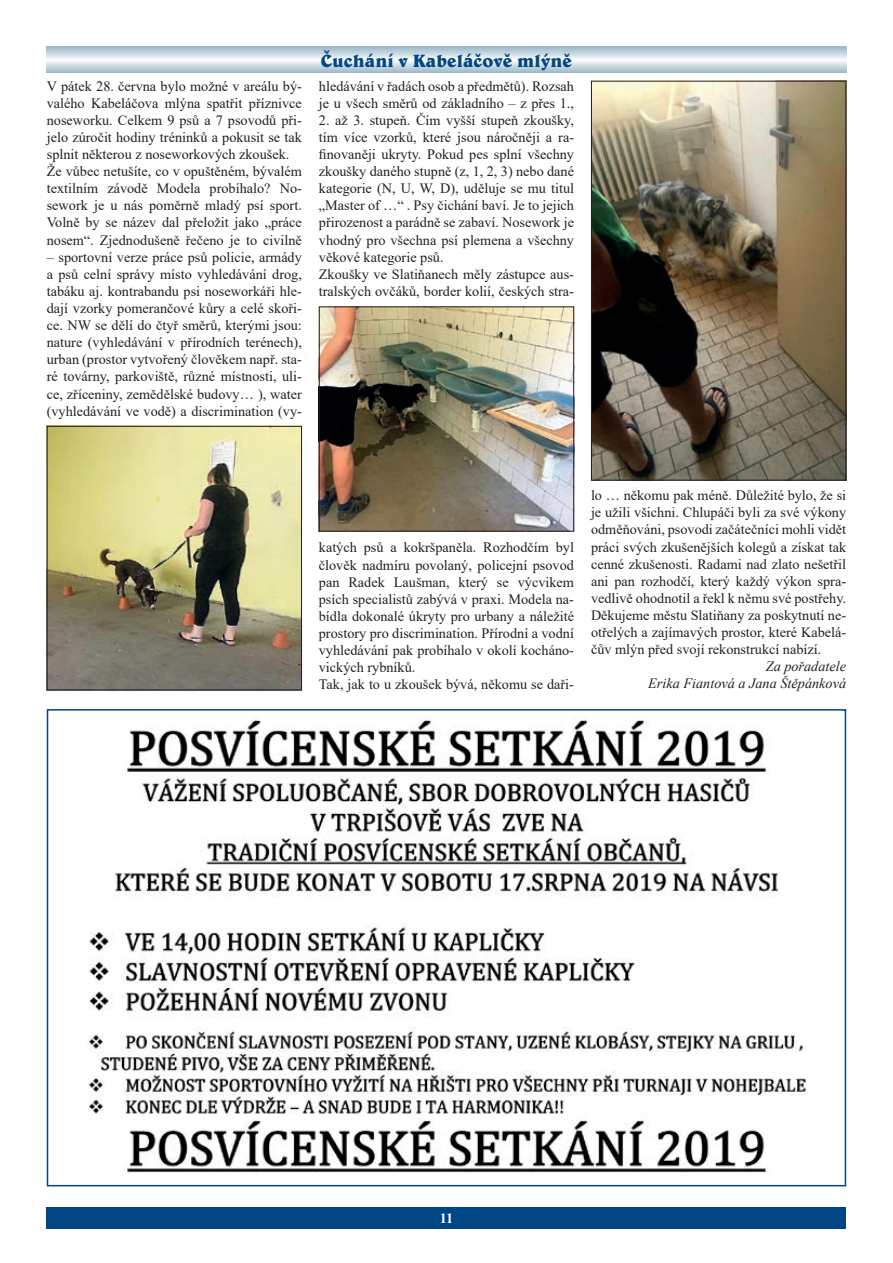
<style>
.page{position:relative;width:893px;height:1263px;background:#fff}
.page>*{position:absolute;margin:0;border:0;box-sizing:border-box;transform-origin:0 0}
.t1{font:700 18px "Belwe AT";color:#004684}
.t2{font:14.25px/17.1px "Times New Roman";color:#231f20}
.t3{font:italic 14.25px/17.1px "Times New Roman";color:#231f20;text-align:right}
.t4{font:700 14.25px "Times New Roman";color:#fff}
</style>
<div class="page">
<div style="left:47px;top:1208px;width:799px;height:21px;background:#004684"></div>
<img style="left:321px;top:308px;width:251px;height:221px">
<div style="left:319px;top:306px;width:255px;height:225px;border:1px solid #231f20"></div>
<img style="left:49px;top:428px;width:251px;height:260px">
<div style="left:47px;top:426px;width:255px;height:264px;border:1px solid #231f20"></div>
<img style="left:593px;top:83px;width:251px;height:395px">
<div style="left:591px;top:81px;width:255px;height:399px;border:1px solid #231f20"></div>
<svg style="left:47px;top:47px;width:799px;height:25px"></svg>
<img style="left:87px;top:718px;width:719px;height:455px">
<p class="t2" style="left:47px;top:77px;width:257px">V pátek 28. června bylo možné v areálu bý&shy;valého Kabeláčova mlýna spatřit příznivce noseworku. Celkem 9 psů a 7 psovodů při&shy;jelo zúročit hodiny tréninků a pokusit se tak splnit některou z noseworkových zkoušek.<br>Že vůbec netušíte, co v opuštěném, bývalém textilním závodě Modela probíhalo? No&shy;sework je u nás poměrně mladý psí sport.<br>Volně by se název dal přeložit jako „práce nosem“. Zjednodušeně řečeno je to civilně</p>
<p class="t2" style="left:47px;top:248px;width:257px;text-align:justify">– sportovní verze práce psů policie, armády a psů celní správy místo vyhledávání drog, tabáku aj. kontrabandu psi noseworkáři hle&shy;dají vzorky pomerančové kůry a celé skoři&shy;ce. NW se dělí do čtyř směrů, kterými jsou: nature (vyhledávání v přírodních terénech), urban (prostor vytvořený člověkem např. sta&shy;ré továrny, parkoviště, různé místnosti, uli&shy;ce, zříceniny, zemědělské budovy… ), water (vyhledávání ve vodě) a discrimination (vy-</p>
<p class="t1" style="left:321px;top:49px;width:253px">Čuchání v Kabeláčově mlýně</p>
<p class="t2" style="left:319px;top:77px;width:257px">hledávání v řadách osob a předmětů). Rozsah je u všech směrů od základního – z přes 1.,</p>
<p class="t2" style="left:319px;top:111px;width:257px">2. až 3. stupeň. Čím vyšší stupeň zkoušky, tím více vzorků, které jsou náročněji a ra&shy;finovaněji ukryty. Pokud pes splní všechny zkoušky daného stupně (z, 1, 2, 3) nebo dané kategorie (N, U, W, D), uděluje se mu titul „Master of …“ . Psy čichání baví. Je to jejich přirozenost a parádně se zabaví. Nosework je vhodný pro všechna psí plemena a všechny věkové kategorie psů.<br>Zkoušky ve Slatiňanech měly zástupce aus&shy;tralských ovčáků, border kolií, českých stra-</p>
<p class="t2" style="left:319px;top:539px;width:257px">katých psů a kokršpaněla. Rozhodčím byl člověk nadmíru povolaný, policejní psovod pan Radek Laušman, který se výcvikem psích specialistů zabývá v praxi. Modela na&shy;bídla dokonalé úkryty pro urbany a náležité prostory pro discrimination. Přírodní a vodní vyhledávání pak probíhalo v okolí kocháno&shy;vických rybníků.<br>Tak, jak to u zkoušek bývá, někomu se daři-</p>
<p class="t2" style="left:591px;top:486px;width:257px;text-align:justify">lo … někomu pak méně. Důležité bylo, že si je užili všichni. Chlupáči byli za své výkony odměňováni, psovodi začátečníci mohli vidět práci svých zkušenějších kolegů a získat tak cenné zkušenosti. Radami nad zlato nešetřil ani pan rozhodčí, který každý výkon spra&shy;vedlivě ohodnotil a řekl k němu své postřehy.<br>Děkujeme městu Slatiňany za poskytnutí ne&shy;otřelých a zajímavých prostor, které Kabelá&shy;čův mlýn před svojí rekonstrukcí nabízí.</p>
<p class="t3" style="left:648px;top:658px;width:199px">Za pořadatele<br>Erika Fiantová a Jana Štěpánková</p>
<p class="t4" style="left:440px;top:1208px;width:15px">11</p>
</div>
